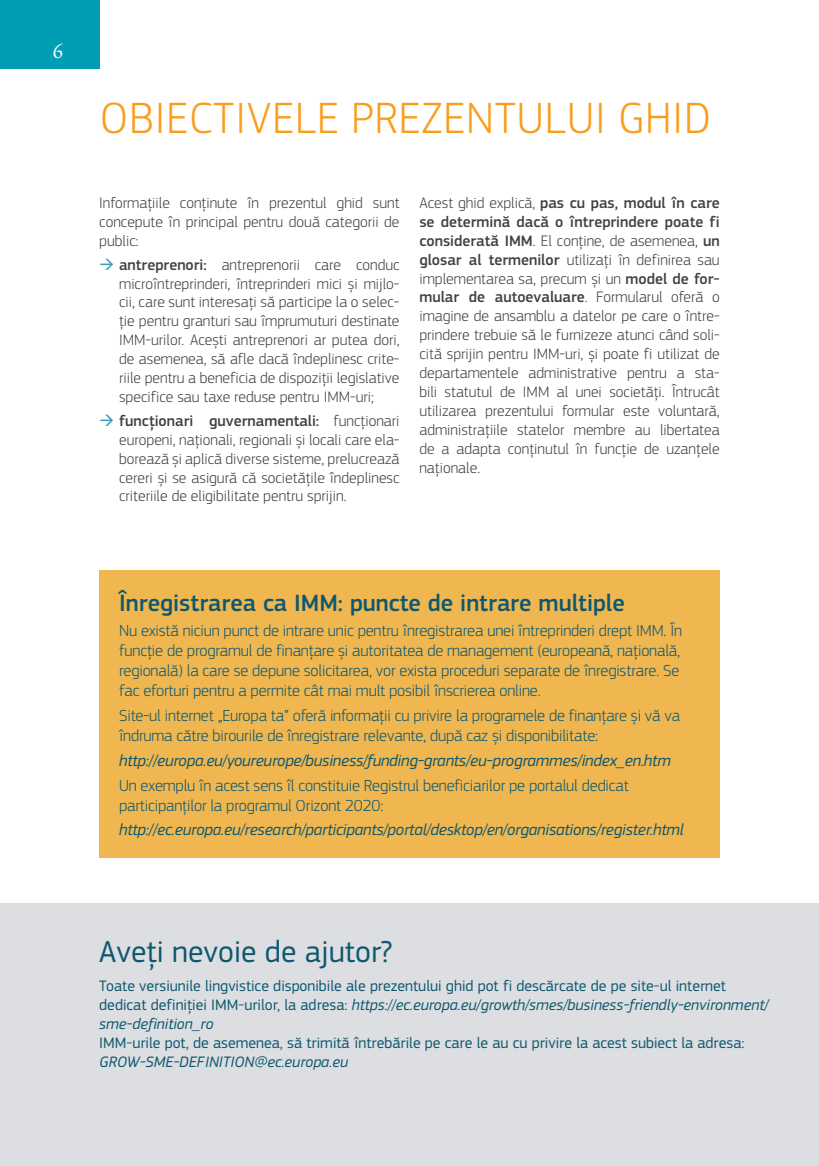
<style>
.page{position:relative;width:819px;height:1166px;background:#fff}
.page>*{position:absolute;margin:0;border:0;box-sizing:border-box;transform-origin:0 0}
.title_1{font:300 45.5px "EC Square Sans Pro";letter-spacing:.02em;color:#f99d1c}
.title_2{font:31.5px "EC Square Sans Pro";color:#0d5870}
.box_title{font:500 24.5px "EC Square Sans Pro";color:#0d5870}
.t1{font:21px "Garamond Premr Pro";color:#fff}
.box_body{font:300 16.62px/19.9px "EC Square Sans Pro";letter-spacing:-.01em;color:#0d5870}
.box_body-2{font:italic 16.62px "EC Square Sans Pro";letter-spacing:-.01em;color:#0d5870}
.body{font:300 15.75px/18.9px "EC Square Sans Pro";color:#414042;text-align:justify}
.gray_faux_body_2{font:15.75px/18.9px "EC Square Sans Pro";color:#0d5870}
.gray_faux_body_2-2{font:italic 15.75px "EC Square Sans Pro";color:#0d5870}
.s1{color:#3e9cb8}
.s2{font-weight:500}
.s3{font-style:italic}
</style>
<div class="page">
<div style="left:0;top:0;width:99px;height:68px;background:#009db5"></div>
<div style="left:0;top:903px;width:819px;height:263px;background:#dcdee1"></div>
<div style="left:99px;top:570px;width:620px;height:288px;background:#f0b64f"></div>
<h3 class="t1" style="left:53px;top:39px;width:12px">6</h3>
<p class="title_1" style="left:100px;top:92px;width:613px">OBIECTIVELE PREZENTULUI GHID</p>
<p class="body" style="left:99px;top:193px;width:302px">Informațiile conținute în prezentul ghid sunt concepute în principal pentru două categorii de public:</p>
<p class="body" style="left:119px;top:255px;width:282px;text-indent:-20px"><span class="s1">→</span> <span class="s2">antreprenori:</span> antreprenorii care conduc microîntreprinderi, întreprinderi mici și mijlo&shy;cii, care sunt interesați să participe la o selec&shy;ție pentru granturi sau împrumuturi destinate IMM-urilor. Acești antreprenori ar putea dori, de asemenea, să afle dacă îndeplinesc crite&shy;riile pentru a beneficia de dispoziții legislative specifice sau taxe reduse pentru IMM-uri;</p>
<p class="body" style="left:119px;top:411px;width:282px;text-indent:-20px"><span class="s1">→</span> <span class="s2">funcționari guvernamentali:</span> funcționari europeni, naționali, regionali și locali care ela&shy;borează și aplică diverse sisteme, prelucrează cereri și se asigură că societățile îndeplinesc criteriile de eligibilitate pentru sprijin.</p>
<p class="body" style="left:419px;top:193px;width:302px">Acest ghid explică, <span class="s2">pas cu pas, modul în care se determină dacă o întreprindere poate fi considerată IMM</span>. El conține, de asemenea, <span class="s2">un glosar al termenilor</span> utilizați în definirea sau implementarea sa, precum și un <span class="s2">model de for&shy;mular de autoevaluare</span>. Formularul oferă o imagine de ansamblu a datelor pe care o între&shy;prindere trebuie să le furnizeze atunci când soli&shy;cită sprijin pentru IMM-uri, și poate fi utilizat de departamentele administrative pentru a sta&shy;bili statutul de IMM al unei societăți. Întrucât utilizarea prezentului formular este voluntară, administrațiile statelor membre au libertatea de a adapta conținutul în funcție de uzanțele naționale.</p>
<p class="box_title" style="left:119px;top:589px;width:507px">Înregistrarea ca IMM: puncte de intrare multiple</p>
<p class="box_body" style="left:119px;top:620px;width:564px">Nu există niciun punct de intrare unic pentru înregistrarea unei întreprinderi drept IMM. În funcție de programul de finanțare și autoritatea de management (europeană, națională, regională) la care se depune solicitarea, vor exista proceduri separate de înregistrare. Se fac eforturi pentru a permite cât mai mult posibil înscrierea online.</p>
<p class="box_body" style="left:119px;top:705px;width:562px">Site-ul internet „Europa ta” oferă informații cu privire la programele de finanțare și vă va îndruma către birourile de înregistrare relevante, după caz și disponibilitate:</p>
<p class="box_body-2" style="left:119px;top:750px;width:553px">http://europa.eu/youreurope/business/funding-grants/eu-programmes/index_en.htm</p>
<p class="box_body" style="left:119px;top:775px;width:511px">Un exemplu în acest sens îl constituie Registrul beneficiarilor pe portalul dedicat participanților la programul Orizont 2020:</p>
<p class="box_body-2" style="left:119px;top:820px;width:566px">http://ec.europa.eu/research/participants/portal/desktop/en/organisations/register.html</p>
<p class="title_2" style="left:99px;top:933px;width:294px">Aveți nevoie de ajutor?</p>
<p class="gray_faux_body_2" style="left:99px;top:976px;width:670px">Toate versiunile lingvistice disponibile ale prezentului ghid pot fi descărcate de pe site-ul internet dedicat definiției IMM-urilor, la adresa: <span class="s3">https://ec.europa.eu/growth/smes/business-friendly-environment/ sme-definition_ro</span></p>
<p class="gray_faux_body_2" style="left:99px;top:1033px;width:646px">IMM-urile pot, de asemenea, să trimită întrebările pe care le au cu privire la acest subiect la adresa:</p>
<p class="gray_faux_body_2-2" style="left:99px;top:1052px;width:250px">GROW-SME-DEFINITION@ec.europa.eu</p>
</div>
